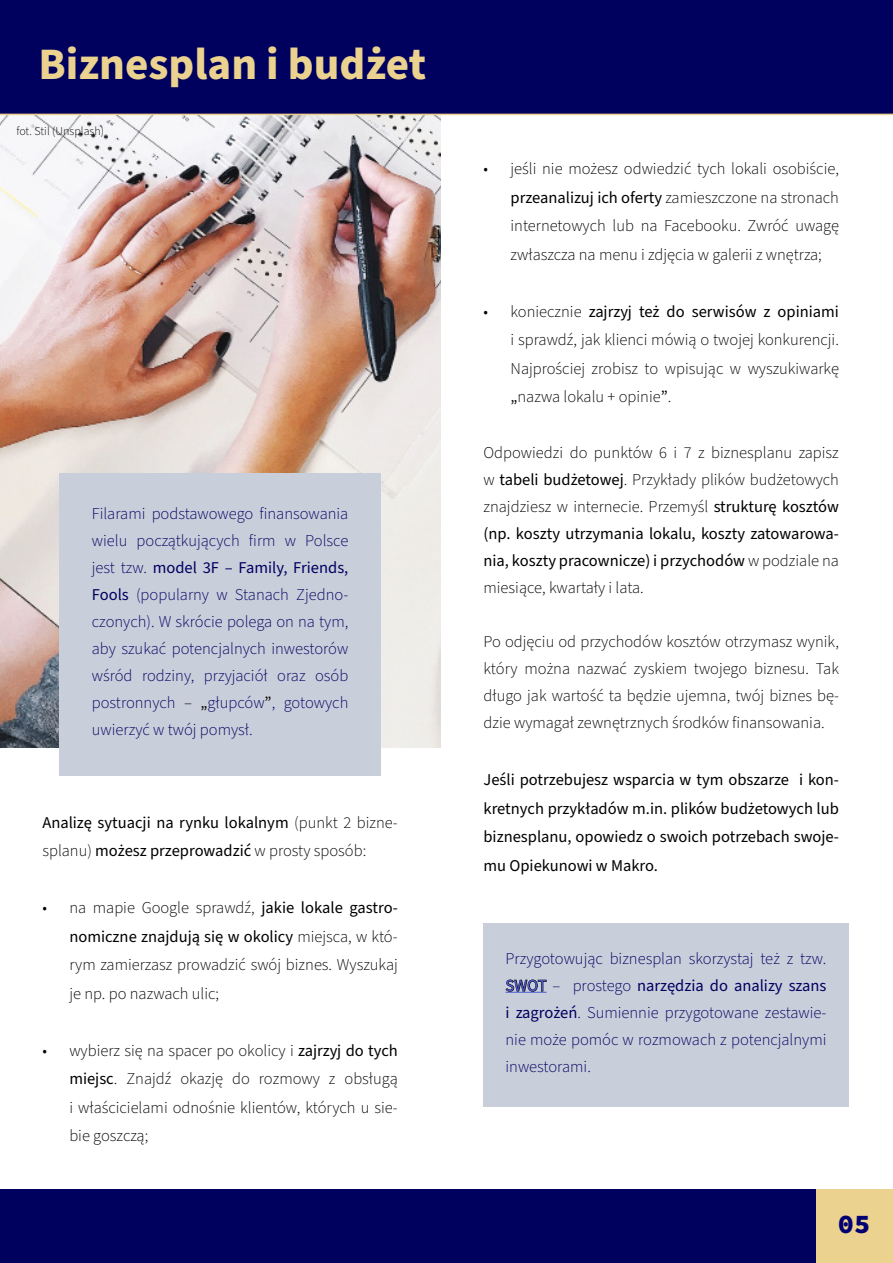
<style>
.page{position:relative;width:893px;height:1263px;background:#fff}
.page>*{position:absolute;margin:0;border:0;box-sizing:border-box;transform-origin:0 0}
.t1{font:700 45px "Source Sans Pro";color:#ebd28f}
.t2{font:27px "Source Code Variable";color:#000072}
.t3{font:300 16.5px/28.5px "Source Sans Pro";color:#000;text-align:justify}
.t4{font:300 16.5px/27px "Source Sans Pro";color:#00005f;text-align:justify}
.t5{font:16.5px/28.5px "Source Sans Pro";color:#000;text-align:justify}
.t6{font:300 12px "Source Sans Pro";color:#000}
.s1{font-weight:400}
.s2{color:#000}
.s3{font-weight:400;color:#000}
.s4{font-weight:300}
</style>
<div class="page">
<div style="left:483px;top:923px;width:365px;height:183px;background:#c8ceda"></div>
<img style="left:0;top:115px;width:440px;height:632px">
<div style="left:0;top:0;width:893px;height:115px;background:#00005f"></div>
<div style="left:0;top:1190px;width:893px;height:73px;background:#00005f"></div>
<div style="left:817px;top:1190px;width:76px;height:73px;background:#ebd28f"></div>
<div style="left:60px;top:473px;width:321px;height:303px;background:#c8ceda"></div>
<hr style="left:505px;top:992px;width:42px;height:1px;background:#4f5cd6">
<p class="t1" style="left:38px;top:34px;width:389px">Biznesplan i budżet</p>
<p class="t6" style="left:16px;top:123px;width:89px">fot. Stil (Unsplash)</p>
<p class="t4" style="left:92px;top:500px;width:258px">Filarami podstawowego finansowania wielu początkujących firm w Polsce jest tzw. <span class="s1">model 3F – Family, Friends, Fools</span> (popularny w Stanach Zjedno&shy;czonych). W skrócie polega on na tym, aby szukać potencjalnych inwestorów wśród rodziny, przyjaciół oraz osób postronnych <span class="s2">–</span> <span class="s3">„</span>głupców<span class="s3">”</span>, gotowych uwierzyć w twój pomysł.</p>
<p class="t5" style="left:42px;top:808px;width:357px">Analizę sytuacji na rynku lokalnym <span class="s4">(punkt 2 bizne&shy;splanu)</span> możesz przeprowadzić <span class="s4">w prosty sposób:</span></p>
<p class="t3" style="left:69px;top:894px;width:330px;text-indent:-27px">• na mapie Google sprawdź, <span class="s1">jakie lokale gastro&shy;nomiczne znajdują się w okolicy</span> miejsca, w któ&shy;rym zamierzasz prowadzić swój biznes. Wyszukaj je np. po nazwach ulic;</p>
<p class="t3" style="left:69px;top:1036px;width:330px;text-indent:-27px">• wybierz się na spacer po okolicy i <span class="s1">zajrzyj do tych miejsc</span>. Znajdź okazję do rozmowy z obsługą i właścicielami odnośnie klientów, których u sie&shy;bie goszczą;</p>
<p class="t3" style="left:510px;top:155px;width:330px;text-indent:-27px">• jeśli nie możesz odwiedzić tych lokali osobiście, <span class="s1">przeanalizuj ich oferty</span> zamieszczone na stronach internetowych lub na Facebooku. Zwróć uwagę zwłaszcza na menu i zdjęcia w galerii z wnętrza;</p>
<p class="t3" style="left:510px;top:298px;width:330px;text-indent:-27px">• koniecznie <span class="s1">zajrzyj też do serwisów z opiniami </span>i sprawdź, jak klienci mówią o twojej konkurencji.<br>Najprościej zrobisz to wpisując w wyszukiwarkę <span class="s1">„</span>nazwa lokalu + opinie<span class="s1">”</span>.</p>
<p class="t3" style="left:483px;top:439px;width:357px;line-height:27px">Odpowiedzi do punktów 6 i 7 z biznesplanu zapisz w <span class="s1">tabeli budżetowej</span>. Przykłady plików budżetowych znajdziesz w internecie. Przemyśl <span class="s1">strukturę kosztów (np. koszty utrzymania lokalu, koszty zatowarowa&shy;nia, koszty pracownicze) i przychodów</span> w podziale na miesiące, kwartały i lata.</p>
<p class="t3" style="left:483px;top:628px;width:357px;line-height:27px">Po odjęciu od przychodów kosztów otrzymasz wynik, który można nazwać zyskiem twojego biznesu. Tak długo jak wartość ta będzie ujemna, twój biznes bę&shy;dzie wymagał zewnętrznych środków finansowania.</p>
<p class="t5" style="left:483px;top:766px;width:357px">Jeśli potrzebujesz wsparcia w tym obszarze i kon&shy;kretnych przykładów m.in. plików budżetowych lub biznesplanu, opowiedz o swoich potrzebach swoje&shy;mu Opiekunowi w Makro.</p>
<p class="t4" style="left:505px;top:945px;width:323px">Przygotowując biznesplan skorzystaj też z tzw.<br><span class="s3">SWOT</span> – prostego <span class="s1">narzędzia do analizy szans i zagrożeń</span>. Sumiennie przygotowane zestawie&shy;nie może pomóc w rozmowach z potencjalnymi inwestorami.</p>
<p class="t2" style="left:838px;top:1204px;width:34px">05</p>
</div>
